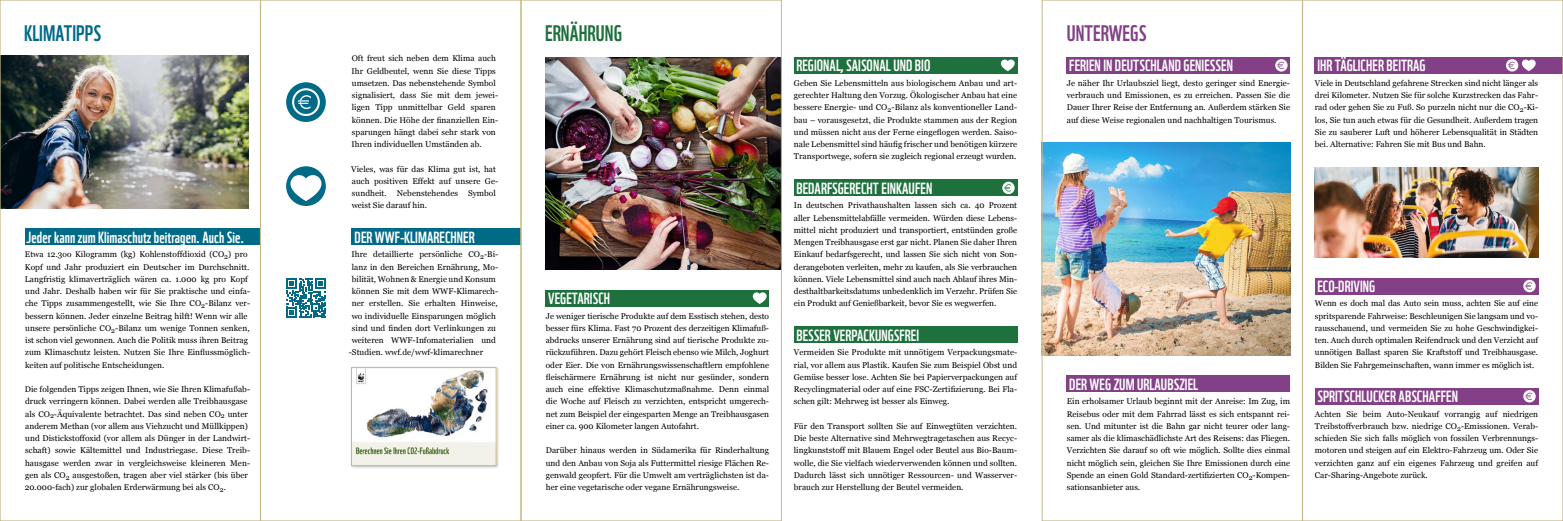
<style>
.page{position:relative;width:1563px;height:521px;background:#fff}
.page>*{position:absolute;margin:0;border:0;box-sizing:border-box;transform-origin:0 0}
.t1{font:21.88px "WWF";letter-spacing:.005em;color:#006a87}
.t2{font:21.88px "WWF";letter-spacing:.005em;color:#1e703d}
.t3{font:21.88px "WWF";letter-spacing:.005em;color:#834087}
.t4{font:15.75px "WWF";letter-spacing:.005em;color:#fff}
.t5{font:8.31px/12.2px "Georgia";letter-spacing:.005em;color:#000;text-align:justify}
</style>
<div class="page">
<div style="left:25px;top:229px;width:235px;height:16px;background:#006a87"></div>
<div style="left:351px;top:229px;width:170px;height:16px;background:#006a87"></div>
<div style="left:546px;top:290px;width:223px;height:16px;background:#1e703d"></div>
<div style="left:794px;top:180px;width:223px;height:16px;background:#1e703d"></div>
<div style="left:1067px;top:57px;width:223px;height:17px;background:#834087"></div>
<div style="left:1315px;top:278px;width:223px;height:16px;background:#834087"></div>
<div style="left:1067px;top:376px;width:223px;height:16px;background:#834087"></div>
<div style="left:1315px;top:388px;width:223px;height:16px;background:#834087"></div>
<div style="left:1315px;top:57px;width:248px;height:17px;background:#834087"></div>
<div style="left:794px;top:57px;width:223px;height:17px;background:#1e703d"></div>
<div style="left:794px;top:327px;width:223px;height:16px;background:#1e703d"></div>
<img style="left:2px;top:55px;width:246px;height:153px">
<div style="left:350px;top:366px;width:149px;height:103px;background:#000;opacity:.3"></div>
<img style="left:353px;top:369px;width:141px;height:95px">
<div style="left:351px;top:367px;width:145px;height:99px;border:1px solid #c4ba89"></div>
<img style="left:546px;top:57px;width:233px;height:213px">
<img style="left:1315px;top:167px;width:223px;height:90px">
<img style="left:1044px;top:143px;width:246px;height:212px">
<svg style="left:286px;top:82px;width:40px;height:40px"></svg>
<svg style="left:286px;top:166px;width:40px;height:40px"></svg>
<svg style="left:753px;top:292px;width:13px;height:12px"></svg>
<svg style="left:1001px;top:60px;width:13px;height:11px"></svg>
<svg style="left:286px;top:278px;width:40px;height:40px"></svg>
<svg style="left:1002px;top:182px;width:12px;height:12px"></svg>
<svg style="left:1275px;top:59px;width:12px;height:13px"></svg>
<svg style="left:1523px;top:280px;width:12px;height:12px"></svg>
<svg style="left:1523px;top:390px;width:12px;height:12px"></svg>
<svg style="left:1506px;top:59px;width:29px;height:13px"></svg>
<div style="left:0;top:0;width:260px;height:521px;border:1px solid #c4ba89"></div>
<div style="left:260px;top:0;width:261px;height:521px;border:1px solid #c4ba89"></div>
<div style="left:521px;top:0;width:260px;height:521px;border:1px solid #c4ba89"></div>
<div style="left:1042px;top:0;width:260px;height:521px;border:1px solid #c4ba89"></div>
<div style="left:1302px;top:0;width:261px;height:521px;border:1px solid #c4ba89"></div>
<h1 class="t1" style="left:24px;top:16px;width:79px">KLIMATIPPS</h1>
<p class="t5" style="left:352px;top:52px;width:148px;text-align:left">Oft freut sich neben dem Klima auch Ihr Geldbeutel, wenn Sie diese Tipps umsetzen. Das nebenstehende Symbol signalisiert, dass Sie mit dem jewei&shy;ligen Tipp unmittelbar Geld sparen können. Die Höhe der finanziellen Ein&shy;sparungen hängt dabei sehr stark von Ihren individuellen Umständen ab.</p>
<p class="t5" style="left:351px;top:162px;width:148px;text-align:left">Vieles, was für das Klima gut ist, hat auch positiven Effekt auf unsere Ge&shy;sundheit. Nebenstehendes Symbol weist Sie darauf hin.</p>
<h2 class="t4" style="left:26px;top:225px;width:219px">Jeder kann zum Klimaschutz beitragen. Auch Sie.</h2>
<h2 class="t4" style="left:355px;top:225px;width:122px">DER WWF-KLIMARECHNER</h2>
<p class="t5" style="left:25px;top:248px;width:227px;text-align:left">Etwa 12.3oo Kilogramm (kg) Kohlenstoffdioxid (CO<sub>2</sub>) pro Kopf und Jahr produziert ein Deutscher im Durchschnitt.<br>Langfristig klimaverträglich wären ca. 1.000 kg pro Kopf und Jahr. Deshalb haben wir für Sie praktische und einfa&shy;che Tipps zusammengestellt, wie Sie Ihre CO<sub>2</sub>-Bilanz ver&shy;bessern können. Jeder einzelne Beitrag hilft! Wenn wir alle unsere persönliche CO<sub>2</sub>-Bilanz um wenige Tonnen senken, ist schon viel gewonnen. Auch die Politik muss ihren Beitrag zum Klimaschutz leisten. Nutzen Sie Ihre Einflussmöglich&shy;keiten auf politische Entscheidungen.</p>
<p class="t5" style="left:25px;top:383px;width:227px;text-align:left">Die folgenden Tipps zeigen Ihnen, wie Sie Ihren Klimafußab&shy;druck verringern können. Dabei werden alle Treibhausgase als CO<sub>2</sub>-Äquivalente betrachtet. Das sind neben CO<sub>2</sub> unter anderem Methan (vor allem aus Viehzucht und Müllkippen) und Distickstoffoxid (vor allem als Dünger in der Landwirt&shy;schaft) sowie Kältemittel und Industriegase. Diese Treib&shy;hausgase werden zwar in vergleichsweise kleineren Men&shy;gen als CO<sub>2</sub> ausgestoßen, tragen aber viel stärker (bis über 20.000-fach) zur globalen Erderwärmung bei als CO<sub>2</sub>.</p>
<p class="t5" style="left:352px;top:248px;width:148px">Ihre detaillierte persönliche CO<sub>2</sub>-Bi-</p>
<p class="t5" style="left:352px;top:260px;width:148px">lanz in den Bereichen Ernährung, Mo-</p>
<p class="t5" style="left:352px;top:272px;width:145px">bilität, Wohnen &amp; Energie und Konsum</p>
<p class="t5" style="left:352px;top:285px;width:148px">können Sie mit dem WWF-Klimarech-</p>
<p class="t5" style="left:352px;top:297px;width:147px">ner erstellen. Sie erhalten Hinweise,</p>
<p class="t5" style="left:352px;top:309px;width:146px">wo individuelle Einsparungen möglich</p>
<p class="t5" style="left:352px;top:321px;width:145px">sind und finden dort Verlinkungen zu</p>
<p class="t5" style="left:352px;top:334px;width:146px">weiteren WWF-Infomaterialien und</p>
<p class="t5" style="left:349px;top:346px;width:136px">-Studien. wwf.de/wwf-klimarechner</p>
<h1 class="t2" style="left:545px;top:16px;width:79px">ERNÄHRUNG</h1>
<h2 class="t4" style="left:548px;top:286px;width:63px">VEGETARISCH</h2>
<p class="t5" style="left:546px;top:309px;width:225px">Je weniger tierische Produkte auf dem Esstisch stehen, desto besser fürs Klima. Fast 70 Prozent des derzeitigen Klimafuß&shy;abdrucks unserer Ernährung sind auf tierische Produkte zu&shy;rückzuführen. Dazu gehört Fleisch ebenso wie Milch, Joghurt oder Eier. Die von Ernährungswissenschaftlern empfohlene fleischärmere Ernährung ist nicht nur gesünder, sondern auch eine effektive Klimaschutzmaßnahme. Denn einmal die Woche auf Fleisch zu verzichten, entspricht umgerech&shy;net zum Beispiel der eingesparten Menge an Treibhausgasen einer ca. 900 Kilometer langen Autofahrt.</p>
<p class="t5" style="left:546px;top:444px;width:225px">Darüber hinaus werden in Südamerika für Rinderhaltung und den Anbau von Soja als Futtermittel riesige Flächen Re&shy;genwald geopfert. Für die Umwelt am verträglichsten ist da&shy;her eine vegetarische oder vegane Ernährungsweise.</p>
<h1 class="t3" style="left:1067px;top:16px;width:81px">UNTERWEGS</h1>
<h2 class="t4" style="left:796px;top:53px;width:136px">REGIONAL, SAISONAL UND BIO</h2>
<h2 class="t4" style="left:1317px;top:53px;width:110px">IHR TÄGLICHER BEITRAG</h2>
<h2 class="t4" style="left:1069px;top:53px;width:165px">FERIEN IN DEUTSCHLAND GENIESSEN</h2>
<p class="t5" style="left:794px;top:76px;width:225px">Geben Sie Lebensmitteln aus biologischem Anbau und art&shy;gerechter Haltung den Vorzug. Ökologischer Anbau hat eine bessere Energie- und CO<sub>2</sub>-Bilanz als konventioneller Land&shy;bau – vorausgesetzt, die Produkte stammen aus der Region und müssen nicht aus der Ferne eingeflogen werden. Saiso&shy;nale Lebensmittel sind häufig frischer und benötigen kürzere Transportwege, sofern sie zugleich regional erzeugt wurden.</p>
<h2 class="t4" style="left:796px;top:176px;width:137px">BEDARFSGERECHT EINKAUFEN</h2>
<p class="t5" style="left:794px;top:199px;width:225px">In deutschen Privathaushalten lassen sich ca. 40 Prozent aller Lebensmittelabfälle vermeiden. Würden diese Lebens&shy;mittel nicht produziert und transportiert, entstünden große Mengen Treibhausgase erst gar nicht. Planen Sie daher Ihren Einkauf bedarfsgerecht, und lassen Sie sich nicht von Son&shy;derangeboten verleiten, mehr zu kaufen, als Sie verbrauchen können. Viele Lebensmittel sind auch nach Ablauf ihres Min&shy;desthaltbarkeitsdatums unbedenklich im Verzehr. Prüfen Sie ein Produkt auf Genießbarkeit, bevor Sie es wegwerfen.</p>
<h2 class="t4" style="left:796px;top:323px;width:124px">BESSER VERPACKUNGSFREI</h2>
<p class="t5" style="left:794px;top:346px;width:225px">Vermeiden Sie Produkte mit unnötigem Verpackungsmate&shy;rial, vor allem aus Plastik. Kaufen Sie zum Beispiel Obst und Gemüse besser lose. Achten Sie bei Papierverpackungen auf Recyclingmaterial oder auf eine FSC-Zertifizierung. Bei Fla&shy;schen gilt: Mehrweg ist besser als Einweg.</p>
<p class="t5" style="left:794px;top:419px;width:225px">Für den Transport sollten Sie auf Einwegtüten verzichten.<br>Die beste Alternative sind Mehrwegtragetaschen aus Recyc&shy;lingkunststoff mit Blauem Engel oder Beutel aus Bio-Baum&shy;wolle, die Sie vielfach wiederverwenden können und sollten.<br>Dadurch lässt sich unnötiger Ressourcen- und Wasserver&shy;brauch zur Herstellung der Beutel vermeiden.</p>
<p class="t5" style="left:1067px;top:76px;width:225px">Je näher Ihr Urlaubsziel liegt, desto geringer sind Energie&shy;verbrauch und Emissionen, es zu erreichen. Passen Sie die Dauer Ihrer Reise der Entfernung an. Außerdem stärken Sie auf diese Weise regionalen und nachhaltigen Tourismus.</p>
<p class="t5" style="left:1315px;top:76px;width:225px">Viele in Deutschland gefahrene Strecken sind nicht länger als drei Kilometer. Nutzen Sie für solche Kurzstrecken das Fahr&shy;rad oder gehen Sie zu Fuß. So purzeln nicht nur die CO<sub>2</sub>-Ki&shy;los, Sie tun auch etwas für die Gesundheit. Außerdem tragen Sie zu sauberer Luft und höherer Lebensqualität in Städten bei. Alternative: Fahren Sie mit Bus und Bahn.</p>
<h2 class="t4" style="left:1069px;top:372px;width:130px">DER WEG ZUM URLAUBSZIEL</h2>
<p class="t5" style="left:1067px;top:395px;width:225px">Ein erholsamer Urlaub beginnt mit der Anreise: Im Zug, im Reisebus oder mit dem Fahrrad lässt es sich entspannt rei&shy;sen. Und mitunter ist die Bahn gar nicht teurer oder lang&shy;samer als die klimaschädlichste Art des Reisens: das Fliegen.<br>Verzichten Sie darauf so oft wie möglich. Sollte dies einmal nicht möglich sein, gleichen Sie Ihre Emissionen durch eine Spende an einen Gold Standard-zertifizierten CO<sub>2</sub>-Kompen&shy;sationsanbieter aus.</p>
<h2 class="t4" style="left:1317px;top:274px;width:59px">ECO-DRIVING</h2>
<p class="t5" style="left:1315px;top:297px;width:225px">Wenn es doch mal das Auto sein muss, achten Sie auf eine spritsparende Fahrweise: Beschleunigen Sie langsam und vo&shy;rausschauend, und vermeiden Sie zu hohe Geschwindigkei&shy;ten. Auch durch optimalen Reifendruck und den Verzicht auf unnötigen Ballast sparen Sie Kraftstoff und Treibhausgase.<br>Bilden Sie Fahrgemeinschaften, wann immer es möglich ist.</p>
<h2 class="t4" style="left:1317px;top:384px;width:142px">SPRITSCHLUCKER ABSCHAFFEN</h2>
<p class="t5" style="left:1315px;top:407px;width:225px">Achten Sie beim Auto-Neukauf vorrangig auf niedrigen Treibstoffverbrauch bzw. niedrige CO<sub>2</sub>-Emissionen. Verab&shy;schieden Sie sich falls möglich von fossilen Verbrennungs&shy;motoren und steigen auf ein Elektro-Fahrzeug um. Oder Sie verzichten ganz auf ein eigenes Fahrzeug und greifen auf Car-Sharing-Angebote zurück.</p>
</div>
